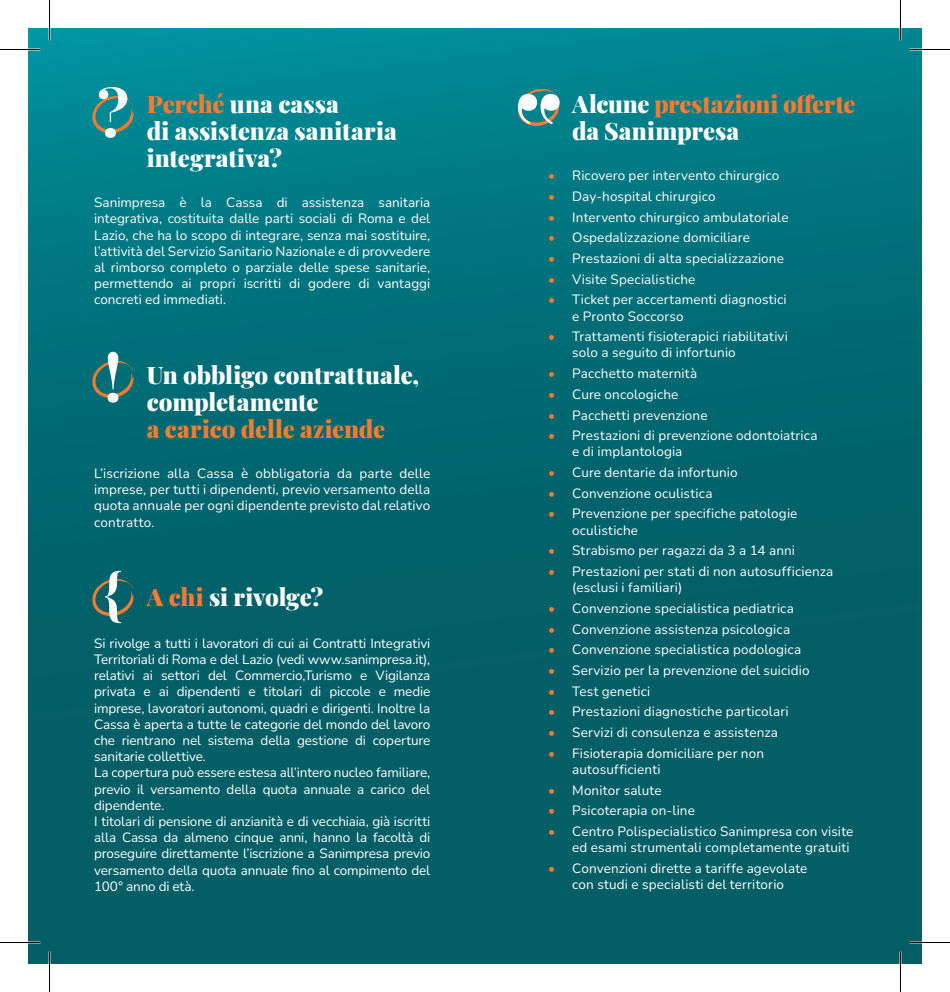
<style>
.page{position:relative;width:950px;height:992px;background:#fff}
.page>*{position:absolute;margin:0;border:0;box-sizing:border-box;transform-origin:0 0}
.t1{font:700 63.9px "Playfair Display";color:#fff}
.t2{font:700 54px "Playfair Display";color:#fff}
.t3{font:900 24px/27px "Playfair Display";letter-spacing:-.005em;color:#fff}
.t4{font:900 24px "Playfair Display";letter-spacing:-.01em;color:#f47c30}
.t5{font:200 13.5px/16.2px "Nunito";letter-spacing:.005em;color:#fff}
.s1{color:#f47c30}
</style>
<div class="page">
<div style="left:28px;top:28px;width:893px;height:936px;background:linear-gradient(to bottom,#00808b,#04545b)"></div>
<svg style="left:92px;top:361px;width:42px;height:37px;background:#2d6f68"></svg>
<svg style="left:92px;top:579px;width:42px;height:37px;background:#2e665e"></svg>
<svg style="left:92px;top:96px;width:42px;height:37px;background:#2d8581"></svg>
<hr style="left:0;top:941px;width:40px;height:2px;background:#fff">
<hr style="left:909px;top:941px;width:40px;height:2px;background:#fff">
<hr style="left:899px;top:0;width:2px;height:41px;background:#fff">
<hr style="left:899px;top:951px;width:2px;height:41px;background:#fff">
<hr style="left:0;top:49px;width:40px;height:1px;background:#000">
<hr style="left:909px;top:49px;width:40px;height:1px;background:#000">
<hr style="left:0;top:942px;width:40px;height:1px;background:#000">
<hr style="left:909px;top:942px;width:40px;height:1px;background:#000">
<hr style="left:49px;top:0;width:1px;height:41px;background:#000">
<hr style="left:49px;top:951px;width:1px;height:41px;background:#000">
<hr style="left:900px;top:0;width:1px;height:41px;background:#000">
<hr style="left:900px;top:951px;width:1px;height:41px;background:#000">
<svg style="left:517px;top:89px;width:42px;height:37px;background:#2d817b"></svg>
<h1 class="t1" style="left:97px;top:63px;width:34px">?</h1>
<h3 class="t3" style="left:147px;top:88px;width:251px"><span class="s1">Perché</span> una cassa<br>di assistenza sanitaria integrativa?</h3>
<p class="t5" style="left:94px;top:194px;width:337px;text-align:justify">Sanimpresa è la Cassa di assistenza sanitaria integrativa, costituita dalle parti sociali di Roma e del Lazio, che ha lo scopo di integrare, senza mai sostituire, l’attività del Servizio Sanitario Nazionale e di provvedere al rimborso completo o parziale delle spese sanitarie, permettendo ai propri iscritti di godere di vantaggi concreti ed immediati.</p>
<h1 class="t1" style="left:104px;top:327px;width:20px">!</h1>
<h3 class="t3" style="left:147px;top:359px;width:274px">Un obbligo contrattuale, completamente</h3>
<h3 class="t4" style="left:147px;top:410px;width:240px">a carico delle aziende</h3>
<p class="t5" style="left:94px;top:465px;width:337px;text-align:justify">L’iscrizione alla Cassa è obbligatoria da parte delle imprese, per tutti i dipendenti, previo versamento della quota annuale per ogni dipendente previsto dal relativo contratto.</p>
<h2 class="t2" style="left:104px;top:550px;width:19px">{</h2>
<h3 class="t3" style="left:147px;top:582px;width:178px"><span class="s1">A chi</span> si rivolge?</h3>
<p class="t5" style="left:94px;top:635px;width:337px">Si rivolge a tutti i lavoratori di cui ai Contratti Integrativi Territoriali di Roma e del Lazio (vedi www.sanimpresa.it), relativi ai settori del Commercio,Turismo e Vigilanza privata e ai dipendenti e titolari di piccole e medie imprese, lavoratori autonomi, quadri e dirigenti. Inoltre la Cassa è aperta a tutte le categorie del mondo del lavoro che rientrano nel sistema della gestione di coperture sanitarie collettive.<br>La copertura può essere estesa all’intero nucleo familiare, previo il versamento della quota annuale a carico del dipendente.<br>I titolari di pensione di anzianità e di vecchiaia, già iscritti alla Cassa da almeno cinque anni, hanno la facoltà di proseguire direttamente l’iscrizione a Sanimpresa previo versamento della quota annuale fino al compimento del 100° anno di età.</p>
<h3 class="t3" style="left:572px;top:88px;width:285px">Alcune <span class="s1">prestazioni offerte </span>da Sanimpresa</h3>
<p class="t5" style="left:548px;top:167px;width:232px"><span class="s1">•</span> Ricovero per intervento chirurgico</p>
<p class="t5" style="left:548px;top:188px;width:169px"><span class="s1">•</span> Day-hospital chirurgico</p>
<p class="t5" style="left:548px;top:208px;width:242px"><span class="s1">•</span> Intervento chirurgico ambulatoriale</p>
<p class="t5" style="left:548px;top:229px;width:203px"><span class="s1">•</span> Ospedalizzazione domiciliare</p>
<p class="t5" style="left:548px;top:250px;width:237px"><span class="s1">•</span> Prestazioni di alta specializzazione</p>
<p class="t5" style="left:548px;top:270px;width:149px"><span class="s1">•</span> Visite Specialistiche</p>
<p class="t5" style="left:572px;top:291px;width:216px;text-indent:-24px"><span class="s1">•</span> Ticket per accertamenti diagnostici e Pronto Soccorso</p>
<p class="t5" style="left:572px;top:328px;width:217px;text-indent:-24px"><span class="s1">•</span> Trattamenti fisioterapici riabilitativi solo a seguito di infortunio</p>
<p class="t5" style="left:548px;top:365px;width:150px"><span class="s1">•</span> Pacchetto maternità</p>
<p class="t5" style="left:548px;top:386px;width:132px"><span class="s1">•</span> Cure oncologiche</p>
<p class="t5" style="left:548px;top:406px;width:161px"><span class="s1">•</span> Pacchetti prevenzione</p>
<p class="t5" style="left:572px;top:427px;width:247px;text-indent:-24px"><span class="s1">•</span> Prestazioni di prevenzione odontoiatrica e di implantologia</p>
<p class="t5" style="left:548px;top:464px;width:191px"><span class="s1">•</span> Cure dentarie da infortunio</p>
<p class="t5" style="left:548px;top:485px;width:166px"><span class="s1">•</span> Convenzione oculistica</p>
<p class="t5" style="left:572px;top:505px;width:227px;text-indent:-24px"><span class="s1">•</span> Prevenzione per specifiche patologie oculistiche</p>
<p class="t5" style="left:548px;top:542px;width:248px"><span class="s1">•</span> Strabismo per ragazzi da 3 a 14 anni</p>
<p class="t5" style="left:572px;top:563px;width:262px;text-indent:-24px"><span class="s1">•</span> Prestazioni per stati di non autosufficienza (esclusi i familiari)</p>
<p class="t5" style="left:548px;top:600px;width:247px"><span class="s1">•</span> Convenzione specialistica pediatrica</p>
<p class="t5" style="left:548px;top:620px;width:243px"><span class="s1">•</span> Convenzione assistenza psicologica</p>
<p class="t5" style="left:548px;top:641px;width:254px"><span class="s1">•</span> Convenzione specialistica podologica</p>
<p class="t5" style="left:548px;top:662px;width:263px"><span class="s1">•</span> Servizio per la prevenzione del suicidio</p>
<p class="t5" style="left:548px;top:682px;width:104px"><span class="s1">•</span> Test genetici</p>
<p class="t5" style="left:548px;top:703px;width:242px"><span class="s1">•</span> Prestazioni diagnostiche particolari</p>
<p class="t5" style="left:548px;top:724px;width:231px"><span class="s1">•</span> Servizi di consulenza e assistenza</p>
<p class="t5" style="left:572px;top:745px;width:193px;text-indent:-24px"><span class="s1">•</span> Fisioterapia domiciliare per non autosufficienti</p>
<p class="t5" style="left:548px;top:781px;width:115px"><span class="s1">•</span> Monitor salute</p>
<p class="t5" style="left:548px;top:802px;width:148px"><span class="s1">•</span> Psicoterapia on-line</p>
<p class="t5" style="left:548px;top:823px;width:307px;text-align:right"><span class="s1">•</span> Centro Polispecialistico Sanimpresa con visite ed esami strumentali completamente gratuiti</p>
<p class="t5" style="left:548px;top:860px;width:261px;text-align:center"><span class="s1">•</span> Convenzioni dirette a tariffe agevolate con studi e specialisti del territorio</p>
</div>
